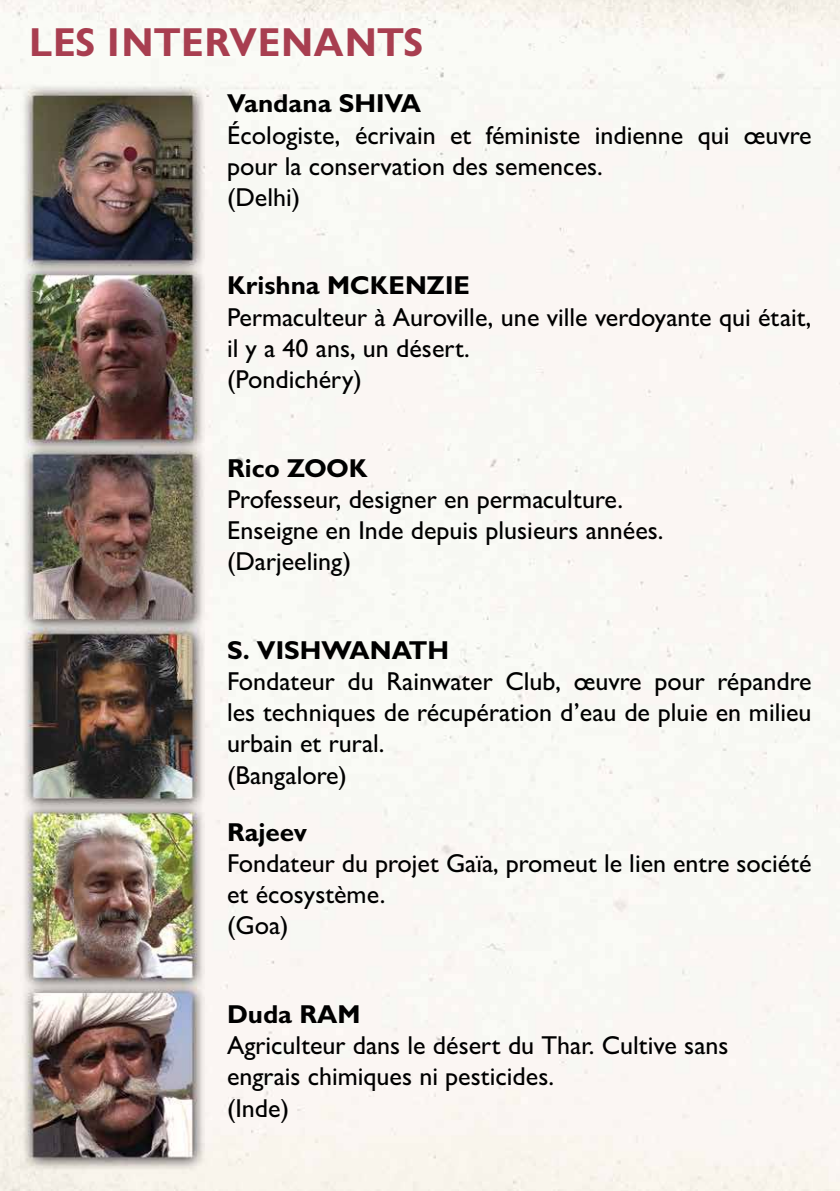
<style>
.page{position:relative;width:840px;height:1191px;background:#fff}
.page>*{position:absolute;margin:0;border:0;box-sizing:border-box;transform-origin:0 0}
.t1{font:700 40px "Gill Sans Display MT Pro";color:#a83e50}
.t2{font:500 26px/31.2px "Gill Sans MT Pro";color:#000}
.t3{font:700 26px "Gill Sans MT Pro";color:#000}
</style>
<div class="page">
<img style="left:0;top:0;width:839px;height:1191px">
<h1 class="t1" style="left:28px;top:18px;width:396px">LES INTERVENANTS</h1>
<p class="t3" style="left:227px;top:87px;width:195px">Vandana SHIVA</p>
<p class="t2" style="left:227px;top:119px;width:585px">Écologiste, écrivain et féministe indienne qui œuvre pour la conservation des semences.<br>(Delhi)</p>
<p class="t3" style="left:227px;top:269px;width:244px">Krishna MCKENZIE</p>
<p class="t2" style="left:227px;top:301px;width:585px">Permaculteur à Auroville, une ville verdoyante qui était, il y a 40 ans, un désert.<br>(Pondichéry)</p>
<p class="t3" style="left:227px;top:452px;width:142px">Rico ZOOK</p>
<p class="t2" style="left:227px;top:483px;width:438px">Professeur, designer en permaculture.<br>Enseigne en Inde depuis plusieurs années. (Darjeeling)</p>
<p class="t3" style="left:227px;top:634px;width:224px">S. VISHWANATH</p>
<p class="t2" style="left:227px;top:665px;width:585px">Fondateur du Rainwater Club, œuvre pour répandre les techniques de récupération d’eau de pluie en milieu urbain et rural.<br>(Bangalore)</p>
<p class="t3" style="left:227px;top:816px;width:82px">Rajeev</p>
<p class="t2" style="left:227px;top:847px;width:585px">Fondateur du projet Gaïa, promeut le lien entre société et écosystème.<br>(Goa)</p>
<p class="t3" style="left:227px;top:998px;width:135px">Duda RAM</p>
<p class="t2" style="left:227px;top:1029px;width:502px">Agriculteur dans le désert du Thar. Cultive sans engrais chimiques ni pesticides.<br>(Inde)</p>
</div>
